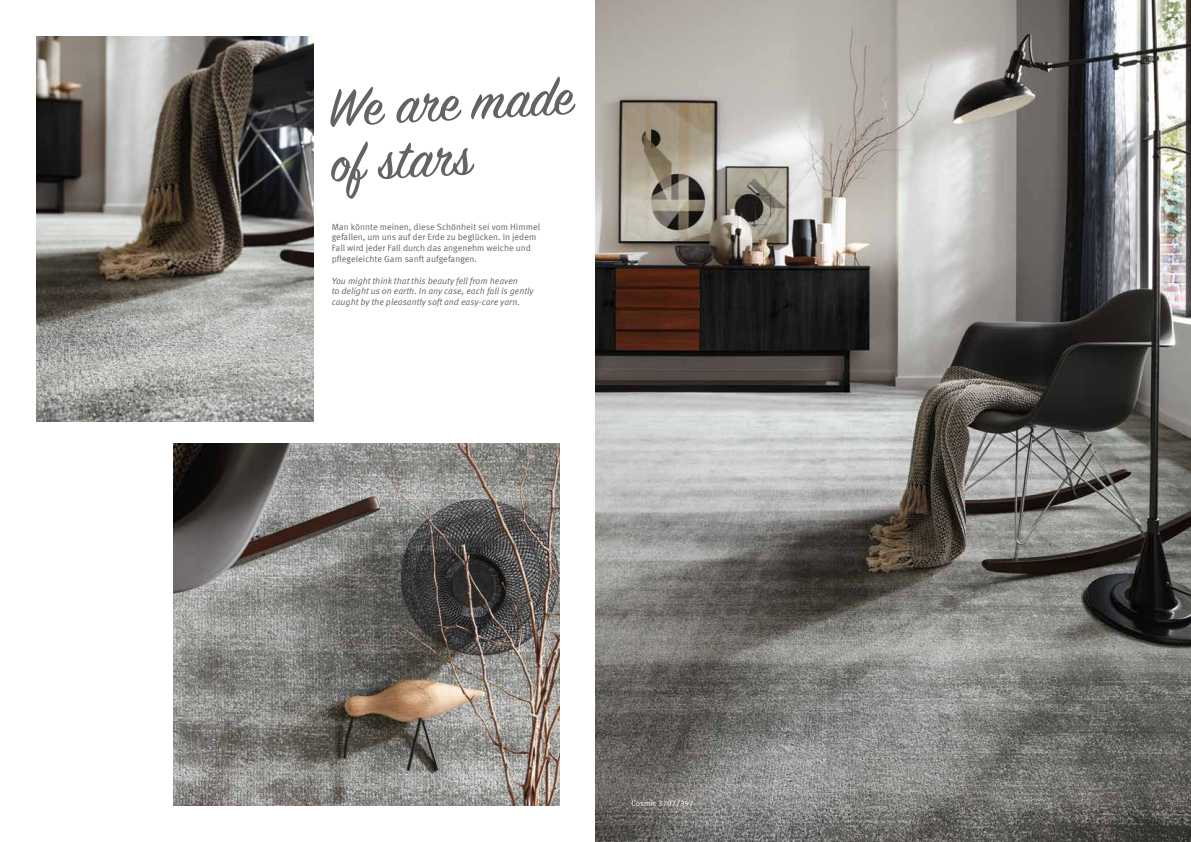
<style>
.page{position:relative;width:1191px;height:842px;background:#fff}
.page>*{position:absolute;margin:0;border:0;box-sizing:border-box;transform-origin:0 0}
.t1{font:60px/55px "Sign Painter House Script";color:#646363}
.t2{font:9px/10.8px "Meta Offc Norm";color:#646363}
.t3{font:9px/10.8px "Meta Offc Norm Ita";color:#646363}
.t4{font:8px "Meta Offc Norm";color:#fff}
</style>
<div class="page">
<img style="left:595px;top:0;width:596px;height:842px">
<img style="left:36px;top:36px;width:278px;height:385px">
<img style="left:174px;top:444px;width:385px;height:362px">
<h1 class="t1" style="left:326px;top:86px;width:247px;rotate:-3deg">We ar e made of star s</h1>
<p class="t2" style="left:332px;top:221px;width:210px">Man könnte meinen, diese Schönheit sei vom Himmel gefallen, um uns auf der Erde zu beglücken. In jedem Fall wird jeder Fall durch das angenehm weiche und pflegeleichte Garn sanft aufgefangen.</p>
<p class="t3" style="left:332px;top:275px;width:203px">You might think that this beauty fell from heaven<br>to delight us on earth. In any case, each fall is gently caught by the pleasantly soft and easy-care yarn.</p>
<p class="t4" style="left:631px;top:798px;width:64px">Cosmic 3707/397</p>
</div>
